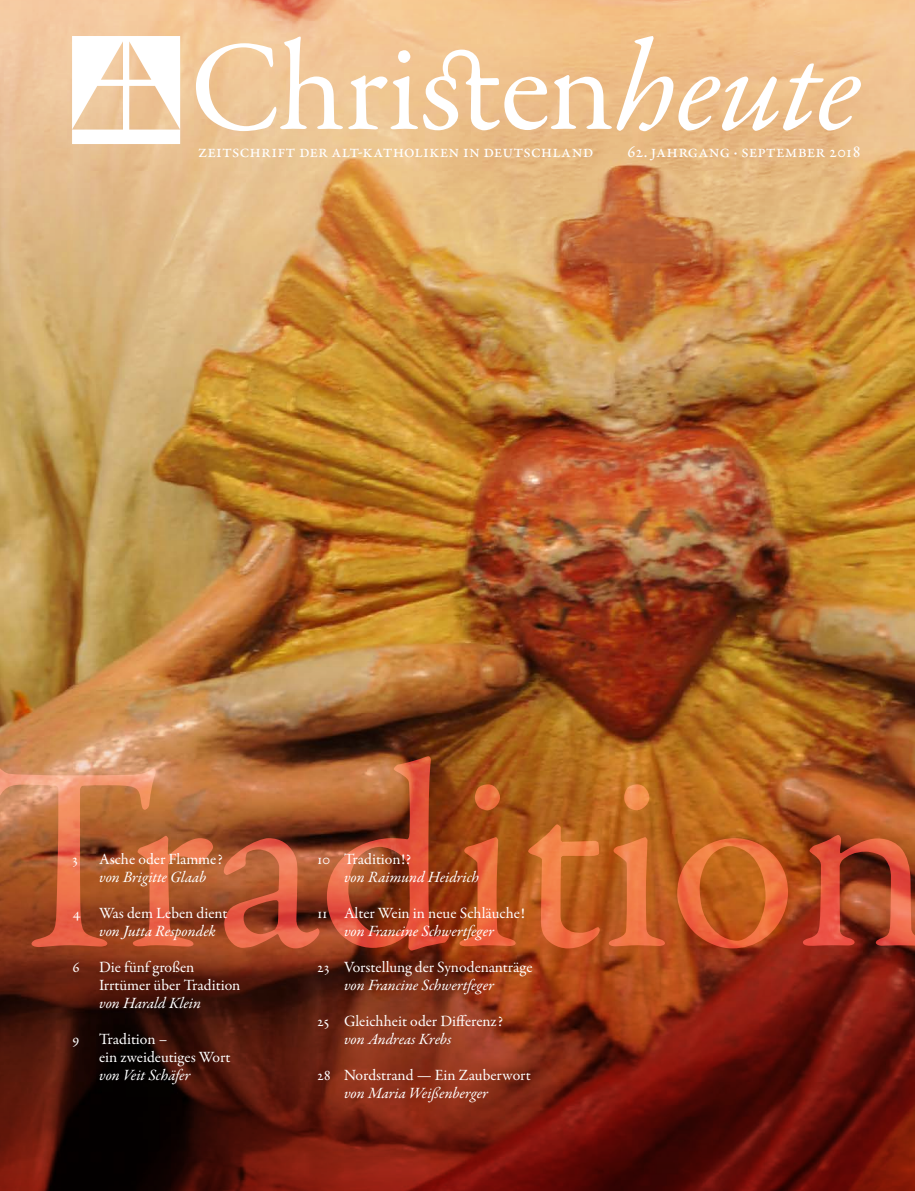
<style>
.page{position:relative;width:915px;height:1191px;background:#fff}
.page>*{position:absolute;margin:0;border:0;box-sizing:border-box;transform-origin:0 0}
.t1{font:18px "Garamond Premr Pro";color:#fff}
.t2{font:15.75px/18px "Garamond Premr Pro";color:#fff}
.t3{font:italic 15.75px "Garamond Premr Pro";color:#fff}
</style>
<div class="page">
<img style="left:0;top:396px;width:914px;height:270px">
<img style="left:0;top:0;width:914px;height:396px">
<img style="left:0;top:666px;width:914px;height:525px">
<svg style="left:196px;top:36px;width:664px;height:95px"></svg>
<svg style="left:72px;top:36px;width:108px;height:108px"></svg>
<img style="left:0;top:756px;width:914px;height:194px">
<p class="t1" style="left:198px;top:141px;width:397px">Zeitschrift der Alt-Katholiken in Deutschland</p>
<p class="t1" style="left:627px;top:141px;width:235px">62. Jahrgang · September 2018</p>
<p class="t2" style="left:72px;top:850px;width:7px">3</p>
<p class="t2" style="left:99px;top:850px;width:125px">Asche oder Flamme?</p>
<p class="t3" style="left:99px;top:867px;width:109px">von Brigitte Glaab</p>
<p class="t2" style="left:72px;top:904px;width:157px">4 Was dem Leben dient</p>
<p class="t3" style="left:99px;top:921px;width:118px">von Jutta Respondek</p>
<p class="t2" style="left:99px;top:958px;width:143px;text-indent:-27px">6 Die fünf großen<br>Irrtümer über Tradition</p>
<p class="t3" style="left:99px;top:993px;width:103px">von Harald Klein</p>
<p class="t2" style="left:99px;top:1030px;width:133px;text-indent:-27px">9 Tradition –<br>ein zweideutiges Wort</p>
<p class="t3" style="left:99px;top:1065px;width:93px">von Veit Schäfer</p>
<p class="t2" style="left:317px;top:850px;width:95px">10 Tradition!?</p>
<p class="t3" style="left:344px;top:867px;width:137px">von Raimund Heidrich</p>
<p class="t2" style="left:317px;top:904px;width:209px">11 Alter Wein in neue Schläuche!</p>
<p class="t3" style="left:344px;top:921px;width:151px">von Francine Schwertfeger</p>
<p class="t2" style="left:317px;top:958px;width:217px">23 Vorstellung der Synodenanträge</p>
<p class="t3" style="left:344px;top:975px;width:151px">von Francine Schwertfeger</p>
<p class="t2" style="left:317px;top:1012px;width:187px">25 Gleichheit oder Differenz?</p>
<p class="t3" style="left:344px;top:1029px;width:109px">von Andreas Krebs</p>
<p class="t2" style="left:317px;top:1066px;width:215px">28 Nordstrand — Ein Zauberwort</p>
<p class="t3" style="left:344px;top:1083px;width:145px">von Maria Weißenberger</p>
</div>
